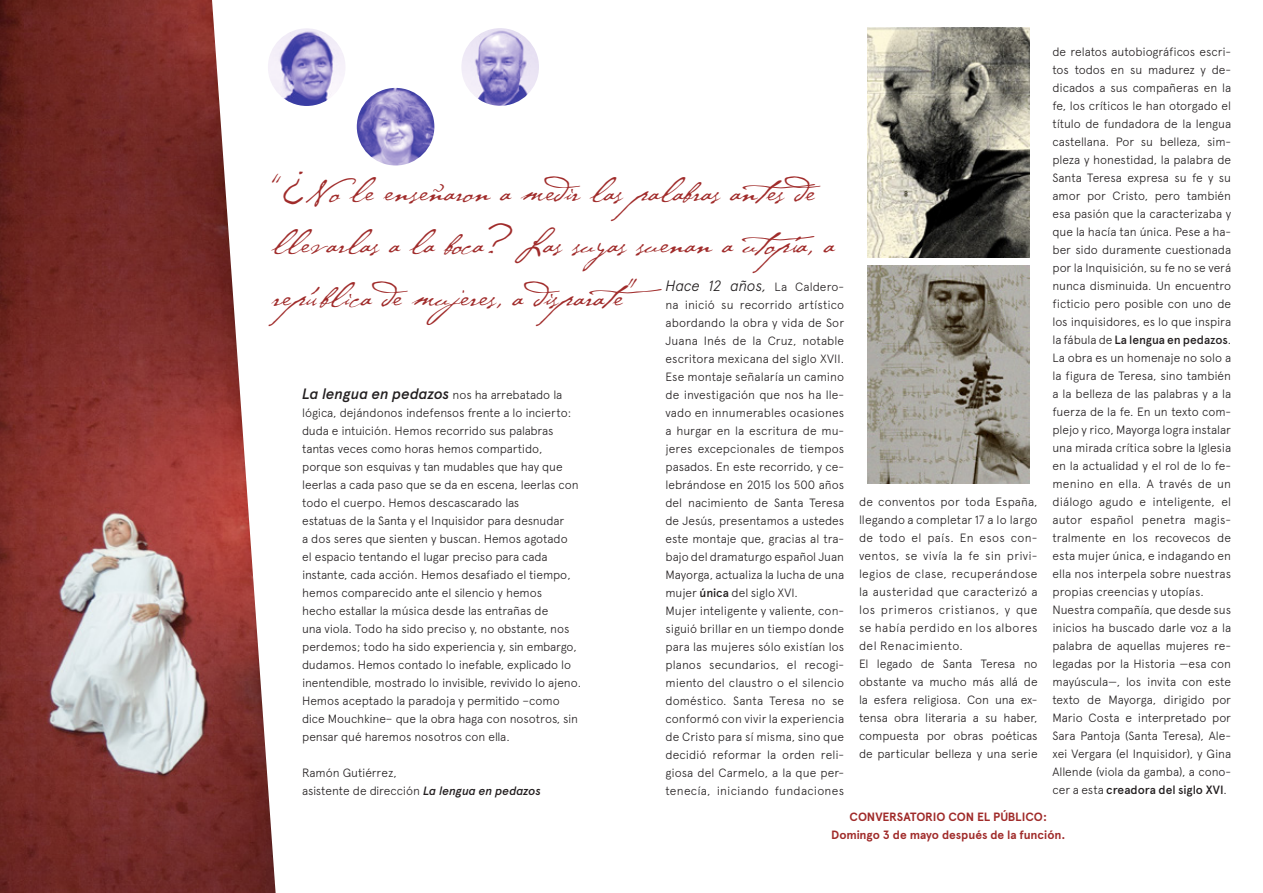
<style>
.page{position:relative;width:1263px;height:893px;background:#fff}
.page>*{position:absolute;margin:0;border:0;box-sizing:border-box;transform-origin:0 0}
.t1{font:34.5px/52.5px "Cezanne";color:#a02b2a}
.t2{font:italic 500 15px "Apercu";letter-spacing:-.01em;color:#231f20}
.t3{font:italic 300 15px "Apercu";letter-spacing:-.01em;color:#231f20}
.t4{font:300 12px/18px "Apercu";letter-spacing:-.005em;color:#231f20;text-align:justify}
.t5{font:700 12px "Apercu";letter-spacing:-.005em;color:#a02b2a}
.s1{font-style:normal;font-size:12px}
.s2{font-weight:500}
.s3{font-weight:300;font-style:normal;font-size:12px}
.s4{font-weight:500;font-style:italic}
</style>
<div class="page">
<img style="left:868px;top:266px;width:162px;height:218px">
<img style="left:868px;top:27px;width:162px;height:230px">
<img style="left:268px;top:28px;width:77px;height:78px;border-radius:39px">
<img style="left:357px;top:88px;width:77px;height:77px;border-radius:39px">
<img style="left:461px;top:28px;width:78px;height:78px;border-radius:39px">
<svg style="left:0;top:0;width:276px;height:893px"></svg>
<p class="t1" style="left:272px;top:161px;width:564px">“¿No le enseñaron a medir las palabras antes de llevarlas a la boca?Las suyas suenan a utopía, a</p>
<p class="t1" style="left:272px;top:266px;width:406px">república de mujeres, a disparate”</p>
<p class="t3" style="left:665px;top:277px;width:180px">Hace 12 años, <span class="s1">La Caldero-</span></p>
<p class="t4" style="left:665px;top:296px;width:180px">na inició su recorrido artístico abordando la obra y vida de Sor Juana Inés de la Cruz, notable escritora mexicana del siglo XVII.<br>Ese montaje señalaría un camino de investigación que nos ha lle&shy;vado en innumerables ocasiones a hurgar en la escritura de mu&shy;jeres excepcionales de tiempos pasados. En este recorrido, y ce&shy;lebrándose en 2015 los 500 años del nacimiento de Santa Teresa de Jesús, presentamos a ustedes este montaje que, gracias al tra&shy;bajo del dramaturgo español Juan Mayorga, actualiza la lucha de una mujer <span class="s2">única</span> del siglo XVI.</p>
<p class="t4" style="left:665px;top:602px;width:180px">Mujer inteligente y valiente, con&shy;siguió brillar en un tiempo donde para las mujeres sólo existían los planos secundarios, el recogi&shy;miento del claustro o el silencio doméstico. Santa Teresa no se conformó con vivir la experiencia de Cristo para sí misma, sino que decidió reformar la orden reli&shy;giosa del Carmelo, a la que per&shy;tenecía, iniciando fundaciones</p>
<p class="t2" style="left:302px;top:384px;width:261px">La lengua en pedazos <span class="s3">nos ha arrebatado la</span></p>
<p class="t4" style="left:302px;top:403px;width:271px">lógica, dejándonos indefensos frente a lo incierto:</p>
<p class="t4" style="left:302px;top:421px;width:253px">duda e intuición. Hemos recorrido sus palabras tantas veces como horas hemos compartido,</p>
<p class="t4" style="left:302px;top:457px;width:278px;text-align:left">porque son esquivas y tan mudables que hay que leerlas a cada paso que se da en escena, leerlas con todo el cuerpo. Hemos descascarado las</p>
<p class="t4" style="left:302px;top:511px;width:280px;text-align:left">estatuas de la Santa y el Inquisidor para desnudar<br>a dos seres que sienten y buscan. Hemos agotado<br>el espacio tentando el lugar preciso para cada instante, cada acción. Hemos desafiado el tiempo, hemos comparecido ante el silencio y hemos<br>hecho estallar la música desde las entrañas de<br>una viola. Todo ha sido preciso y, no obstante, nos perdemos; todo ha sido experiencia y, sin embargo, dudamos. Hemos contado lo inefable, explicado lo inentendible, mostrado lo invisible, revivido lo ajeno.<br>Hemos aceptado la paradoja y permitido –como dice Mouchkine– que la obra haga con nosotros, sin pensar qué haremos nosotros con ella.</p>
<p class="t4" style="left:302px;top:763px;width:96px">Ramón Gutiérrez,</p>
<p class="t4" style="left:302px;top:781px;width:240px">asistente de dirección <span class="s4">La lengua en pedazos</span></p>
<p class="t4" style="left:859px;top:493px;width:180px">de conventos por toda España, llegando a completar 17 a lo largo de todo el país. En esos con&shy;ventos, se vivía la fe sin privi&shy;legios de clase, recuperándose la austeridad que caracterizó a los primeros cristianos, y que se había perdido en los albores del Renacimiento.</p>
<p class="t4" style="left:859px;top:655px;width:180px">El legado de Santa Teresa no obstante va mucho más allá de la esfera religiosa. Con una ex&shy;tensa obra literaria a su haber, compuesta por obras poéticas de particular belleza y una serie</p>
<p class="t4" style="left:1052px;top:43px;width:180px">de relatos autobiográficos escri&shy;tos todos en su madurez y de&shy;dicados a sus compañeras en la fe, los críticos le han otorgado el título de fundadora de la lengua castellana. Por su belleza, sim&shy;pleza y honestidad, la palabra de Santa Teresa expresa su fe y su amor por Cristo, pero también esa pasión que la caracterizaba y que la hacía tan única. Pese a ha&shy;ber sido duramente cuestionada por la Inquisición, su fe no se verá nunca disminuida. Un encuentro ficticio pero posible con uno de los inquisidores, es lo que inspira la fábula de <span class="s2">La lengua en pedazos</span>.</p>
<p class="t4" style="left:1052px;top:349px;width:180px">La obra es un homenaje no solo a la figura de Teresa, sino también a la belleza de las palabras y a la fuerza de la fe. En un texto com&shy;plejo y rico, Mayorga logra instalar una mirada crítica sobre la Iglesia en la actualidad y el rol de lo fe&shy;menino en ella. A través de un diálogo agudo e inteligente, el autor español penetra magis&shy;tralmente en los recovecos de esta mujer única, e indagando en ella nos interpela sobre nuestras propias creencias y utopías.</p>
<p class="t4" style="left:1052px;top:601px;width:180px">Nuestra compañía, que desde sus inicios ha buscado darle voz a la palabra de aquellas mujeres re&shy;legadas por la Historia —esa con mayúscula—, los invita con este texto de Mayorga, dirigido por Mario Costa e interpretado por Sara Pantoja (Santa Teresa), Ale&shy;xei Vergara (el Inquisidor), y Gina Allende (viola da gamba), a cono&shy;cer a esta <span class="s2">creadora del siglo XVI</span>.</p>
<p class="t5" style="left:849px;top:809px;width:199px">CONVERSATORIO CON EL PÚBLICO:</p>
<p class="t5" style="left:831px;top:827px;width:236px">Domingo 3 de mayo después de la función.</p>
</div>
